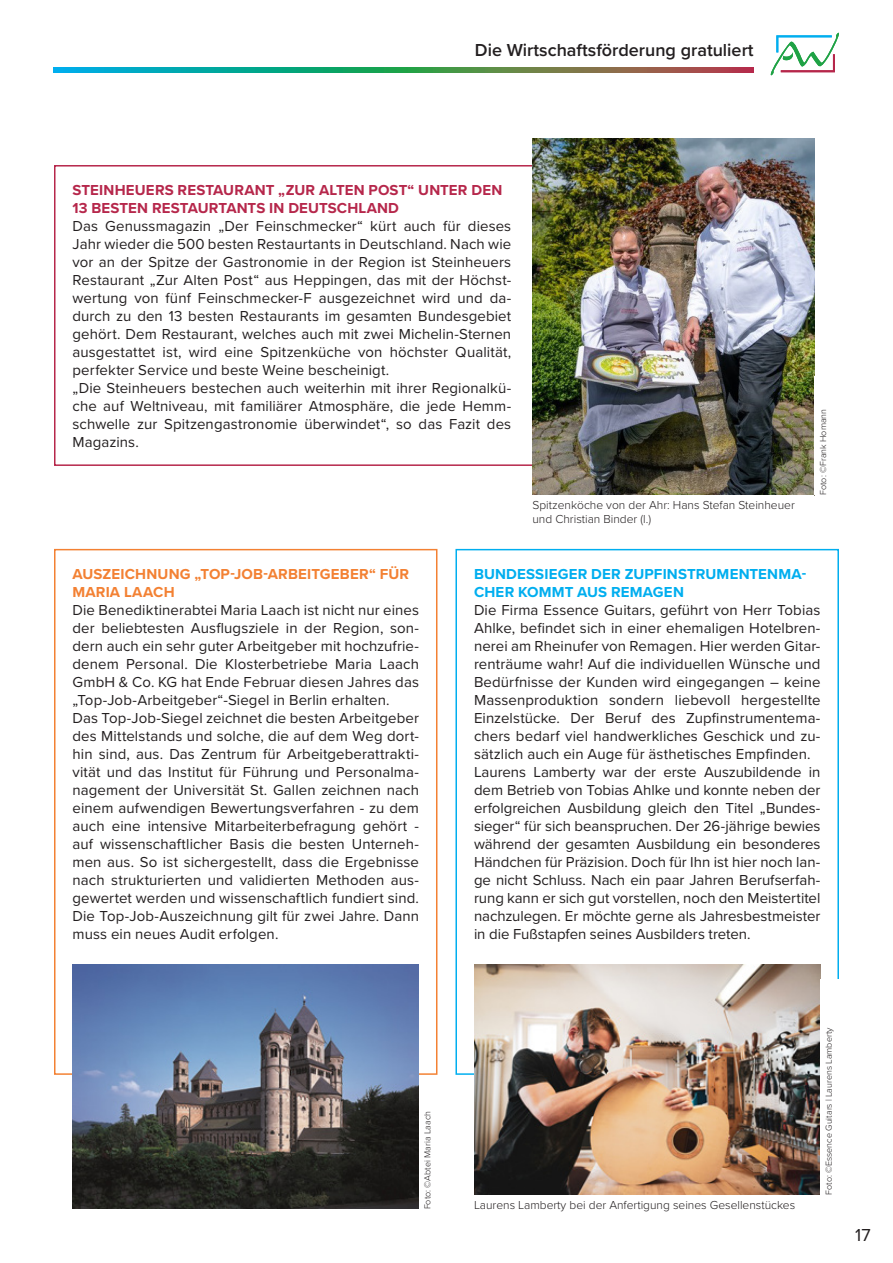
<style>
.page{position:relative;width:893px;height:1263px;background:#fff}
.page>*{position:absolute;margin:0;border:0;box-sizing:border-box;transform-origin:0 0}
.t1{font:600 18px "Proxima Nova";color:#231f20}
.t2{font:18px "Proxima Nova";color:#231f20}
.Gratulation_Fliesste{font:15px/18px "Proxima Nova";letter-spacing:.005em;color:#231f20;text-align:justify}
.Gratulation_Fliesste-2{font:700 15px/18px "Proxima Nova";letter-spacing:.01em;color:#b6274b}
.Gratulation_Fliesste-3{font:700 15px/18px "Proxima Nova";letter-spacing:.01em;color:#00aeef}
.Gratulation_Fliesste-4{font:700 15px/18px "Proxima Nova";letter-spacing:.01em;color:#f38133}
.Bildunterschrift{font:300 12px/14.4px "Proxima Nova";color:#231f20}
.Bildquelle{font:300 9px "Proxima Nova";color:#231f20}
</style>
<div class="page">
<div style="left:54px;top:549px;width:383px;height:526px;border:2px solid #f38133"></div>
<div style="left:455px;top:549px;width:384px;height:526px;border:2px solid #00aeef"></div>
<img style="left:532px;top:138px;width:283px;height:357px">
<img style="left:73px;top:965px;width:346px;height:244px">
<img style="left:474px;top:965px;width:346px;height:230px">
<div style="left:820px;top:979px;width:26px;height:216px;background:#fff"></div>
<svg style="left:770px;top:32px;width:69px;height:44px"></svg>
<svg style="left:54px;top:68px;width:700px;height:4px;background:#3f8d70"></svg>
<p class="t1" style="left:475px;top:36px;width:280px">Die Wirtschaftsförderung gratuliert</p>
<p class="Gratulation_Fliesste-2" style="left:73px;top:181px;width:431px">STEINHEUERS RESTAURANT „ZUR ALTEN POST“ UNTER DEN<br>13 BESTEN RESTAURTANTS IN DEUTSCHLAND</p>
<p class="Gratulation_Fliesste" style="left:73px;top:217px;width:440px">Das Genussmagazin „Der Feinschmecker“ kürt auch für dieses Jahr wieder die 500 besten Restaurtants in Deutschland. Nach wie vor an der Spitze der Gastronomie in der Region ist Steinheuers Restaurant „Zur Alten Post“ aus Heppingen, das mit der Höchst&shy;wertung von fünf Feinschmecker-F ausgezeichnet wird und da&shy;durch zu den 13 besten Restaurants im gesamten Bundesgebiet gehört. Dem Restaurant, welches auch mit zwei Michelin-Sternen ausgestattet ist, wird eine Spitzenküche von höchster Qualität, perfekter Service und beste Weine bescheinigt.</p>
<p class="Gratulation_Fliesste" style="left:73px;top:379px;width:440px">„Die Steinheuers bestechen auch weiterhin mit ihrer Regionalkü&shy;che auf Weltniveau, mit familiärer Atmosphäre, die jede Hemm&shy;schwelle zur Spitzengastronomie überwindet“, so das Fazit des Magazins.</p>
<p class="Bildunterschrift" style="left:532px;top:497px;width:264px">Spitzenköche von der Ahr: Hans Stefan Steinheuer und Christian Binder (l.)</p>
<p class="Bildquelle" style="left:816px;top:495px;width:88px;rotate:-90deg">Foto: ©Frank Homann</p>
<p class="Gratulation_Fliesste-4" style="left:73px;top:565px;width:338px">AUSZEICHNUNG „TOP-JOB-ARBEITGEBER“ FÜR<br>MARIA LAACH</p>
<p class="Gratulation_Fliesste" style="left:73px;top:601px;width:348px">Die Benediktinerabtei Maria Laach ist nicht nur eines der beliebtesten Ausflugsziele in der Region, son&shy;dern auch ein sehr guter Arbeitgeber mit hochzufrie&shy;denem Personal. Die Klosterbetriebe Maria Laach GmbH &amp; Co. KG hat Ende Februar diesen Jahres das „Top-Job-Arbeitgeber“-Siegel in Berlin erhalten.</p>
<p class="Gratulation_Fliesste" style="left:73px;top:709px;width:348px">Das Top-Job-Siegel zeichnet die besten Arbeitgeber des Mittelstands und solche, die auf dem Weg dort&shy;hin sind, aus. Das Zentrum für Arbeitgeberattrakti&shy;vität und das Institut für Führung und Personalma&shy;nagement der Universität St. Gallen zeichnen nach einem aufwendigen Bewertungsverfahren - zu dem auch eine intensive Mitarbeiterbefragung gehört - auf wissenschaftlicher Basis die besten Unterneh&shy;men aus. So ist sichergestellt, dass die Ergebnisse nach strukturierten und validierten Methoden aus&shy;gewertet werden und wissenschaftlich fundiert sind.<br>Die Top-Job-Auszeichnung gilt für zwei Jahre. Dann muss ein neues Audit erfolgen.</p>
<p class="Gratulation_Fliesste-3" style="left:474px;top:565px;width:334px">BUNDESSIEGER DER ZUPFINSTRUMENTENMA-<br>CHER KOMMT AUS REMAGEN</p>
<p class="Gratulation_Fliesste" style="left:474px;top:601px;width:348px">Die Firma Essence Guitars, geführt von Herr Tobias Ahlke, befindet sich in einer ehemaligen Hotelbren&shy;nerei am Rheinufer von Remagen. Hier werden Gitar&shy;renträume wahr! Auf die individuellen Wünsche und Bedürfnisse der Kunden wird eingegangen – keine Massenproduktion sondern liebevoll hergestellte Einzelstücke. Der Beruf des Zupfinstrumentema&shy;chers bedarf viel handwerkliches Geschick und zu&shy;sätzlich auch ein Auge für ästhetisches Empfinden.</p>
<p class="Gratulation_Fliesste" style="left:474px;top:763px;width:348px">Laurens Lamberty war der erste Auszubildende in dem Betrieb von Tobias Ahlke und konnte neben der erfolgreichen Ausbildung gleich den Titel „Bundes&shy;sieger“ für sich beanspruchen. Der 26-jährige bewies während der gesamten Ausbildung ein besonderes Händchen für Präzision. Doch für Ihn ist hier noch lan&shy;ge nicht Schluss. Nach ein paar Jahren Berufserfah&shy;rung kann er sich gut vorstellen, noch den Meistertitel nachzulegen. Er möchte gerne als Jahresbestmeister in die Fußstapfen seines Ausbilders treten.</p>
<p class="Bildquelle" style="left:421px;top:1209px;width:100px;rotate:-90deg">Foto: ©Abtei Maria Laach</p>
<p class="Bildunterschrift" style="left:474px;top:1197px;width:323px">Laurens Lamberty bei der Anfertigung seines Gesellenstückes</p>
<p class="Bildquelle" style="left:822px;top:1195px;width:169px;rotate:-90deg">Foto: ©Essence Guitars | Laurens Lamberty</p>
<p class="t2" style="left:855px;top:1221px;width:17px">17</p>
</div>
